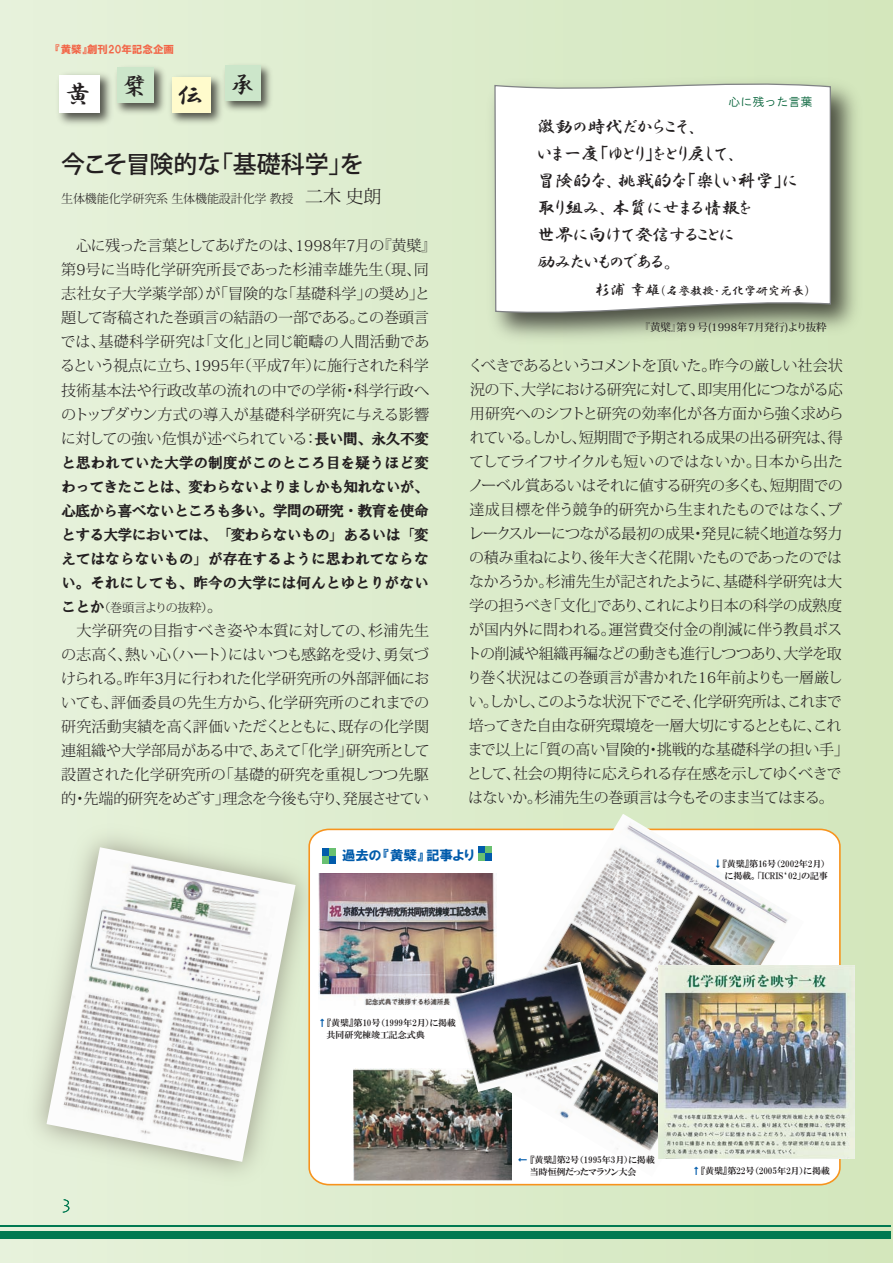
<style>
.page{position:relative;width:893px;height:1263px;background:#fff}
.page>*{position:absolute;margin:0;border:0;box-sizing:border-box;transform-origin:0 0}
.t1{font:26.4px "HGP Gyoshotai";color:#231f20}
.t2{font:24.75px "HGP Gyoshotai";color:#231f20;scale:.96 1}
.t3{font:500 24px "Koz Go Pro";letter-spacing:-.01em;color:#231f20}
.t4{font:18px/27px "HGP Gyoshotai";color:#231f20}
.t5{font:300 15px/24px "Koz Min Pro";letter-spacing:-.025em;color:#231f20}
.t6{font:15px/24px "HGS Soei Presence EB";letter-spacing:-.025em;color:#231f20;text-align:justify}
.t7{font:13.5px "HGP Soei Kakugothic UB";letter-spacing:-.01em;color:#015bab}
.t8{font:300 12px "Koz Min Pro";letter-spacing:-.01em;color:#231f20}
.t9{font:12px "HGP Gyoshotai";color:#231f20}
.t10{font:12px "HGS Gothic M";color:#006036}
.t11{font:500 10.5px "Koz Min Pro";color:#231f20}
.t12{font:10.5px "HGP Soei Kakugothic UB";color:#f26648}
.t13{font:9px/12px "HGP Mincho E";letter-spacing:-.01em;color:#231f20}
.s1{font-size:24.9px}
.s2{font-size:18px}
.s3{font-family:"HGS Soei Presence EB";font-weight:400}
.s4{font-family:"HGS Soei Presence EB";font-weight:400;font-size:15px}
.s5{font-size:15px}
.s6{font-family:"HGP Soei Kakugothic UB";color:#015bab}
</style>
<div class="page">
<div style="left:0;top:0;width:893px;height:1263px;background:linear-gradient(to right,#e6f1db,#d1e6bb)"></div>
<hr style="left:0;top:1225px;width:891px;height:1px;background:#017951">
<div style="left:0;top:1231px;width:891px;height:7px;background:#017951"></div>
<img style="left:54px;top:69px;width:62px;height:60px">
<div style="left:60px;top:75px;width:40px;height:38px;background:#fff"></div>
<img style="left:166px;top:71px;width:60px;height:57px">
<div style="left:172px;top:77px;width:38px;height:36px;background:#fffbcc"></div>
<img style="left:220px;top:60px;width:56px;height:56px">
<div style="left:225px;top:65px;width:36px;height:36px;background:#cce6ca"></div>
<img style="left:112px;top:62px;width:58px;height:57px">
<div style="left:117px;top:67px;width:37px;height:36px;background:#cce6ca"></div>
<img style="left:13px;top:815px;width:316px;height:379px">
<img style="left:47px;top:847px;width:249px;height:315px">
<img style="left:481px;top:70px;width:387px;height:280px">
<svg style="left:494px;top:78px;width:338px;height:239px"></svg>
<svg style="left:63px;top:1199px;width:6px;height:13px"></svg>
<svg style="left:308px;top:828px;width:533px;height:358px"></svg>
<img style="left:354px;top:1069px;width:158px;height:111px">
<div style="left:322px;top:848px;width:7px;height:8px;background:#015bab"></div>
<div style="left:329px;top:848px;width:7px;height:8px;background:#69c071"></div>
<div style="left:322px;top:856px;width:7px;height:7px;background:#69c071"></div>
<div style="left:329px;top:856px;width:7px;height:7px;background:#015bab"></div>
<img style="left:471px;top:814px;width:333px;height:362px">
<img style="left:318px;top:873px;width:178px;height:137px">
<img style="left:452px;top:962px;width:154px;height:130px">
<img style="left:659px;top:965px;width:195px;height:193px">
<p class="t12" style="left:56px;top:44px;width:120px">『黄檗』創刊20年記念企画</p>
<h1 class="t1" style="left:64px;top:80px;width:140px">黄<sup>檗</sup><span class="s1">伝</span></h1>
<h2 class="t2" style="left:230px;top:71px;width:26px">承</h2>
<h3 class="t3" style="left:61px;top:148px;width:304px">今こそ冒険的な「基礎科学」を</h3>
<p class="t8" style="left:61px;top:190px;width:322px">生体機能化学研究系 生体機能設計化学 教授　<span class="s2">二木 史朗</span></p>
<p class="t5" style="left:60px;top:233px;width:377px">　心に残った言葉としてあげたのは、1998年7月の『黄檗』第9号に当時化学研究所長であった杉浦幸雄先生（現、同志社女子大学薬学部）が「冒険的な「基礎科学」の奨め」と題して寄稿された巻頭言の結語の一部である。この巻頭言では、基礎科学研究は「文化」と同じ範疇の人間活動であるという視点に立ち、1995年（平成7年）に施行された科学技術基本法や行政改革の流れの中での学術・科学行政へのトップダウン方式の導入が基礎科学研究に与える影響に対しての強い危惧が述べられている：<span class="s3">長い間、永久不変</span></p>
<p class="t6" style="left:61px;top:450px;width:369px">と思われていた大学の制度がこのところ目を疑うほど変わってきたことは、変わらないよりましかも知れないが、心底から喜べないところも多い。学問の研究・教育を使命とする大学においては、「変わらないもの」あるいは「変えてはならないもの」が存在するように思われてならない。それにしても、昨今の大学には何んとゆとりがない</p>
<p class="t8" style="left:61px;top:599px;width:163px"><span class="s4">ことか</span>（巻頭言よりの抜粋）<span class="s5">。</span></p>
<p class="t5" style="left:61px;top:617px;width:370px;text-align:justify">　大学研究の目指すべき姿や本質に対しての、杉浦先生の志高く、熱い心（ハート）にはいつも感銘を受け、勇気づけられる。昨年3月に行われた化学研究所の外部評価においても、評価委員の先生方から、化学研究所のこれまでの研究活動実績を高く評価いただくとともに、既存の化学関連組織や大学部局がある中で、あえて「化学」研究所として設置された化学研究所の「基礎的研究を重視しつつ先駆的・先端的研究をめざす」理念を今後も守り、発展させてい</p>
<p class="t10" style="left:729px;top:95px;width:86px">心に残った言葉</p>
<p class="t4" style="left:537px;top:113px;width:262px">激動の時代だからこそ、<br>いま一度「ゆとり」をとり戻して、<br>冒険的な、挑戦的な「楽しい科学」に取り組み、本質にせまる情報を<br>世界に向けて発信することに<br>励みたいものである。</p>
<p class="t9" style="left:595px;top:285px;width:216px"><span class="s5">杉浦 幸雄</span>（名誉教授・元化学研究所長）</p>
<p class="t11" style="left:640px;top:320px;width:188px">『黄檗』第９号(1998年7月発行)より抜粋</p>
<p class="t5" style="left:467px;top:353px;width:383px">くべきであるというコメントを頂いた。昨今の厳しい社会状況の下、大学における研究に対して、即実用化につながる応用研究へのシフトと研究の効率化が各方面から強く求められている。しかし、短期間で予期される成果の出る研究は、得てしてライフサイクルも短いのではないか。日本から出たノーベル賞あるいはそれに値する研究の多くも、短期間での達成目標を伴う競争的研究から生まれたものではなく、ブレークスルーにつながる最初の成果・発見に続く地道な努力の積み重ねにより、後年大きく花開いたものであったのではなかろうか。杉浦先生が記されたように、基礎科学研究は大学の担うべき「文化」であり、これにより日本の科学の成熟度が国内外に問われる。運営費交付金の削減に伴う教員ポストの削減や組織再編などの動きも進行しつつあり、大学を取り巻く状況はこの巻頭言が書かれた16年前よりも一層厳しい。しかし、このような状況下でこそ、化学研究所は、これまで培ってきた自由な研究環境を一層大切にするとともに、これまで以上に「質の高い冒険的・挑戦的な基礎科学の担い手」として、社会の期待に応えられる存在感を示してゆくべきではないか。杉浦先生の巻頭言は今もそのまま当てはまる。</p>
<p class="t7" style="left:342px;top:848px;width:133px">過去の『黄檗』記事より</p>
<p class="t13" style="left:713px;top:858px;width:116px"><span class="s6">↓</span>『黄檗』第16号（2002年2月）　　に掲載。「ICRIS‘02」の記事</p>
<p class="t13" style="left:327px;top:1016px;width:131px;text-indent:-9px"><span class="s6">↑</span>『黄檗』第10号（1999年2月）に掲載共同研究棟竣工記念式典</p>
<p class="t13" style="left:530px;top:1154px;width:126px;text-indent:-12px"><span class="s6">←</span> 『黄檗』第2号（1995年3月）に掲載当時恒例だったマラソン大会</p>
<p class="t13" style="left:692px;top:1165px;width:140px"><span class="s6">↑</span>『黄檗』第22号（2005年2月）に掲載</p>
</div>
